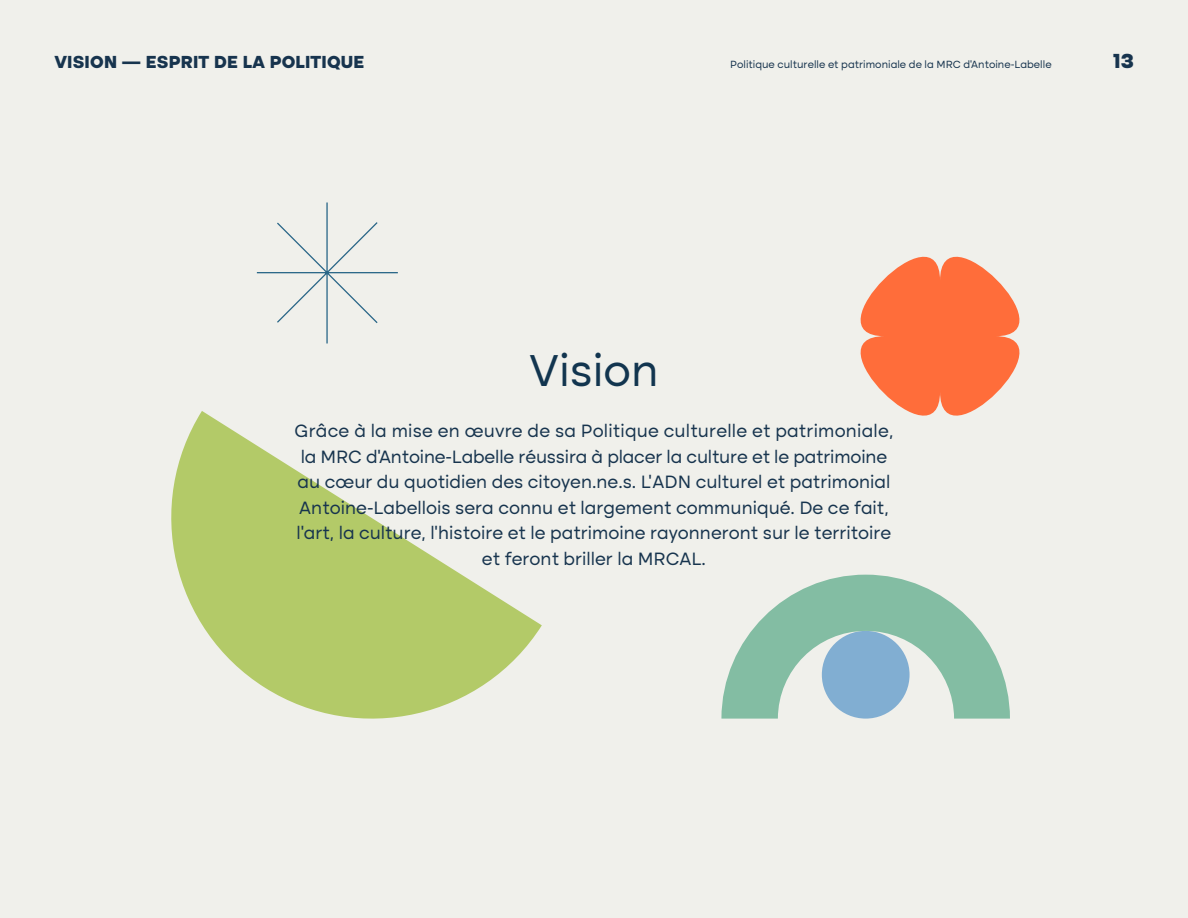
<style>
.page{position:relative;width:1188px;height:918px;background:#f0f0eb}
.page>*{position:absolute;margin:0;border:0;box-sizing:border-box;transform-origin:0 0}
.t1{font:45px "Altone";color:#12354f}
.t2{font:800 21px "Altone";color:#17344e}
.t3{font:18px/25.5px "Altone";color:#17344e;text-align:center}
.t4{font:800 18px "Altone";letter-spacing:.01em;color:#17344e}
.t5{font:10.5px "Altone";color:#17344e}
</style>
<div class="page">
<svg style="left:860px;top:256px;width:160px;height:160px;fill:#ff6d3a"></svg>
<svg style="left:256px;top:202px;width:142px;height:142px"></svg>
<svg style="left:721px;top:575px;width:289px;height:144px"></svg>
<svg style="left:171px;top:411px;width:371px;height:308px;fill:#b3ca68"></svg>
<p class="t4" style="left:54px;top:53px;width:311px">VISION — ESPRIT DE LA POLITIQUE</p>
<p class="t5" style="left:730px;top:59px;width:323px">Politique culturelle et patrimoniale de la MRC d’Antoine-Labelle</p>
<p class="t2" style="left:1113px;top:51px;width:23px">13</p>
<h1 class="t1" style="left:529px;top:351px;width:131px">Vision</h1>
<p class="t3" style="left:295px;top:419px;width:600px">Grâce à la mise en œuvre de sa Politique culturelle et patrimoniale, la MRC d’Antoine-Labelle réussira à placer la culture et le patrimoine au cœur du quotidien des citoyen.ne.s. L’ ADN culturel et patrimonial Antoine-Labellois sera connu et largement communiqué. De ce fait, l’art, la culture, l’histoire et le patrimoine rayonneront sur le territoire et feront briller la MRCAL.</p>
</div>
